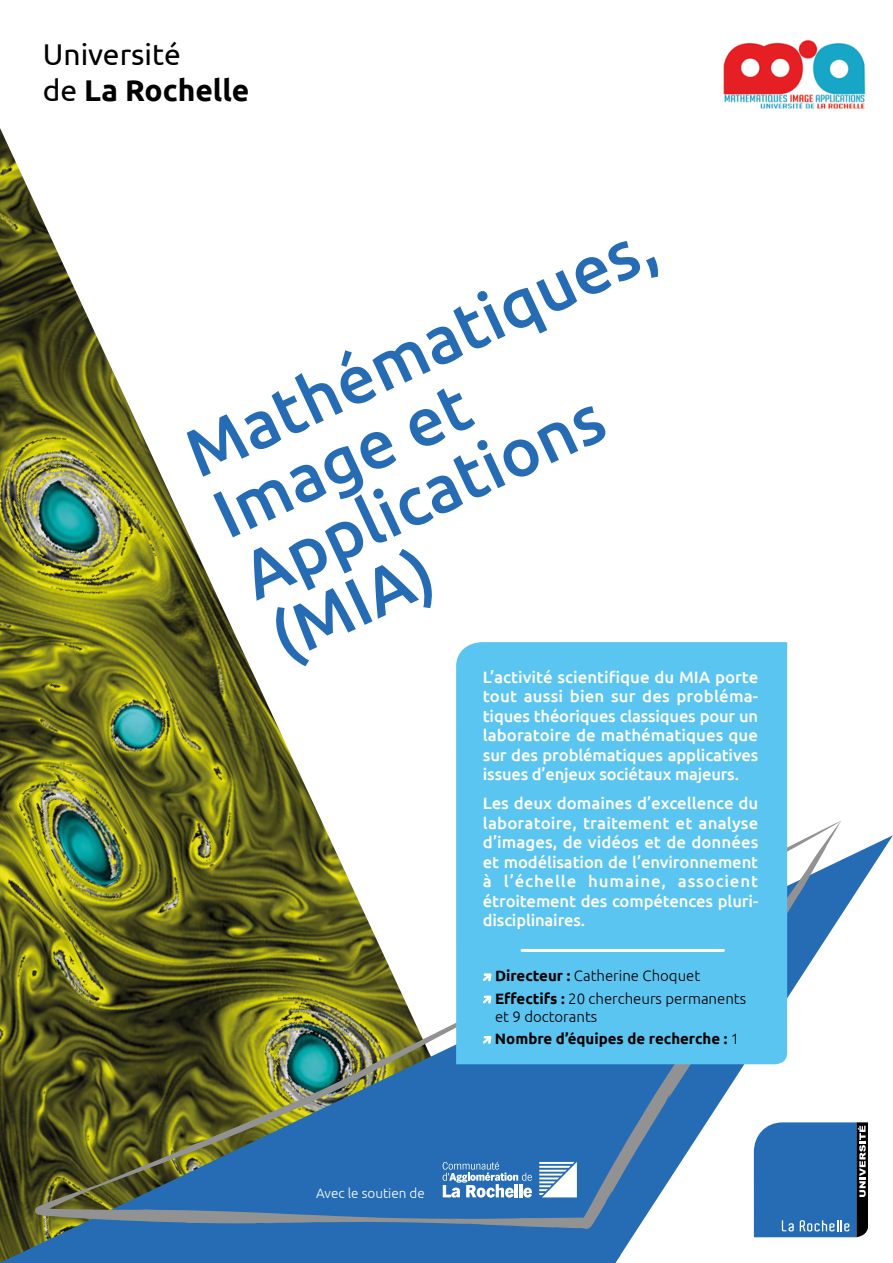
<style>
.page{position:relative;width:893px;height:1263px;background:#fff}
.page>*{position:absolute;margin:0;border:0;box-sizing:border-box;transform-origin:0 0}
.t1{font:500 67.5px/67.5px "Ubuntu";color:#256cb5}
.t2{font:30px/36px "Ubuntu";color:#000}
.t3{font:500 16.5px/19.5px "Ubuntu";letter-spacing:-.01em;color:#fff;text-align:justify}
.t4{font:300 15px/22.2px "Ubuntu";color:#000}
.t5{font:700 15px/22.2px "Ubuntu";color:#000}
.t6{font:300 13.5px "Ubuntu";color:#fff}
.s1{font-weight:700}
.s2{font-weight:300}
</style>
<div class="page">
<img style="left:0;top:128px;width:322px;height:707px">
<svg style="left:0;top:835px;width:893px;height:419px"></svg>
<svg style="left:35px;top:821px;width:806px;height:408px"></svg>
<svg style="left:754px;top:1122px;width:113px;height:115px;background:#2f6dac"></svg>
<svg style="left:443px;top:1162px;width:89px;height:35px"></svg>
<svg style="left:539px;top:1162px;width:38px;height:35px"></svg>
<div style="left:456px;top:642px;width:331px;height:422px;background:#5bc5f2"></div>
<svg style="left:483px;top:973px;width:8px;height:8px"></svg>
<svg style="left:483px;top:995px;width:8px;height:9px"></svg>
<svg style="left:483px;top:1036px;width:8px;height:8px"></svg>
<hr style="left:522px;top:949px;width:201px;height:3px;background:#fff">
<img style="left:723px;top:40px;width:143px;height:69px">
<div style="left:0;top:1254px;width:621px;height:9px;background:#256cb5"></div>
<h2 class="t2" style="left:43px;top:36px;width:208px">Université<br>de <span class="s1">La Rochelle</span></h2>
<h1 class="t1" style="left:174px;top:424px;width:512px;rotate:-25deg">Mathématiques,<br>Image et<br>Applications (MIA)</h1>
<p class="t3" style="left:483px;top:666px;width:277px">L’activité scientifique du MIA porte tout aussi bien sur des probléma&shy;tiques théoriques classiques pour un laboratoire de mathématiques que sur des problématiques applicatives issues d’enjeux sociétaux majeurs.</p>
<p class="t3" style="left:483px;top:793px;width:277px">Les deux domaines d’excellence du laboratoire, traitement et analyse d’images, de vidéos et de données et modélisation de l’environnement à l’échelle humaine, associent étroitement des compétences pluri&shy;disciplinaires.</p>
<p class="t6" style="left:316px;top:1185px;width:110px">Avec le soutien de</p>
<p class="t4" style="left:495px;top:964px;width:253px"><span class="s1">Directeur :</span> Catherine Choquet<br><span class="s1">Effectifs :</span> 20 chercheurs permanents</p>
<p class="t5" style="left:495px;top:1005px;width:246px"><span class="s2">et 9 doctorants<br></span>Nombre d’équipes de recherche : <span class="s2">1</span></p>
</div>
